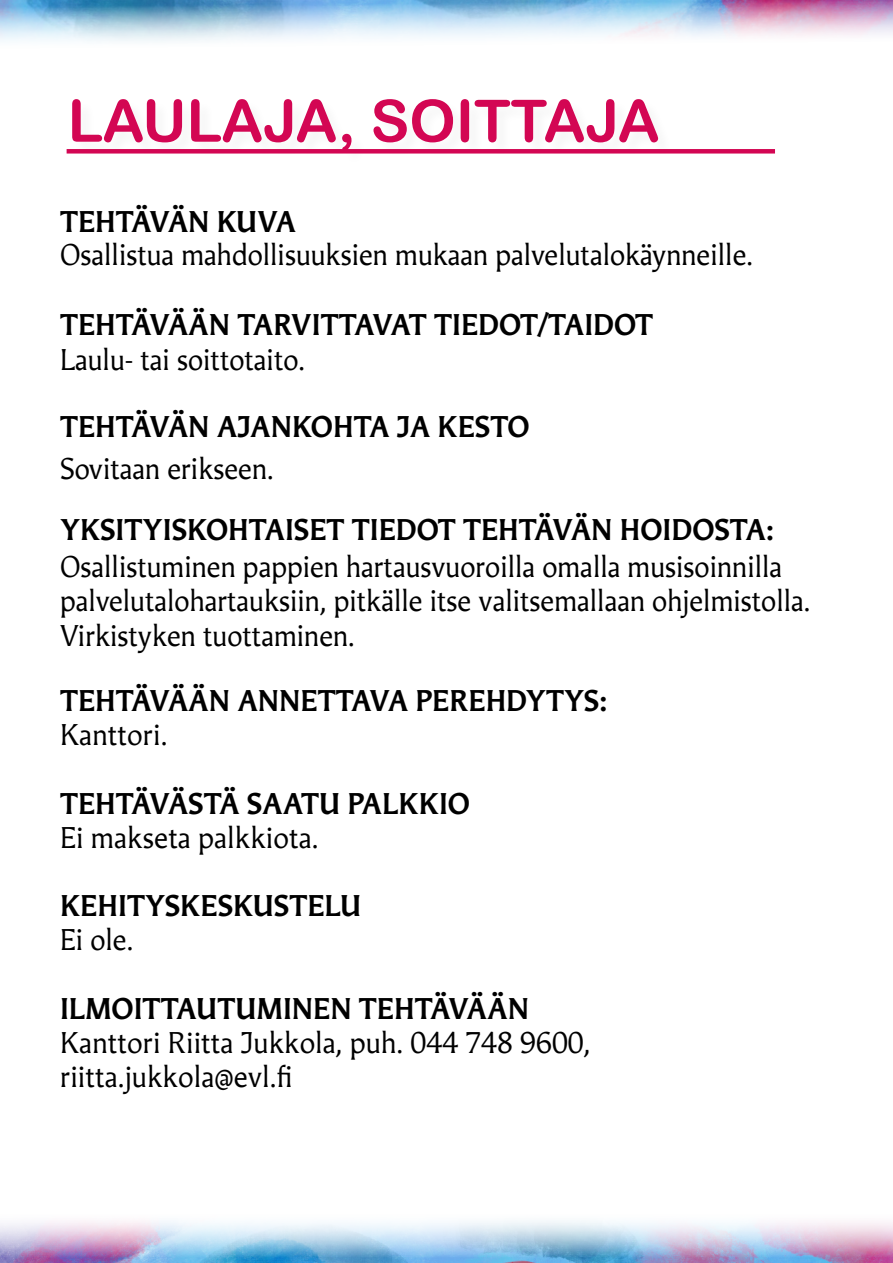
<style>
.page{position:relative;width:893px;height:1263px;background:#fff}
.page>*{position:absolute;margin:0;border:0;box-sizing:border-box;transform-origin:0 0}
.t1{font:58.5px "Arial Rounded MT Bold";color:#d30653}
.t2{font:28.5px/34.2px "Martti";color:#000}
.t3{font:700 28.5px/41.7px "Martti Teksti";color:#000}
.t4{font:28.5px/34.2px "Martti Teksti";color:#000}
.s1{font-family:"Martti";font-weight:400}
.s2{font-weight:400}
.s3{font-weight:700}
</style>
<div class="page">
<img style="left:0;top:1221px;width:893px;height:42px">
<img style="left:0;top:0;width:893px;height:42px">
<div style="left:67px;top:149px;width:708px;height:5px;background:#d30653"></div>
<p class="t1" style="left:68px;top:86px;width:593px">LAULAJA, SOITTAJA</p>
<p class="t3" style="left:60px;top:200px;width:238px">TEHTÄVÄN KUVA</p>
<p class="t2" style="left:60px;top:237px;width:694px">Osallistua mahdollisuuksien mukaan palvelutalokäynneille.</p>
<p class="t3" style="left:60px;top:303px;width:595px">TEHTÄVÄÄN TARVITTAVAT TIEDOT/TAIDOT</p>
<p class="t2" style="left:60px;top:343px;width:247px">Laulu- tai soittotaito.</p>
<p class="t3" style="left:60px;top:405px;width:471px">TEHTÄVÄN AJANKOHTA JA KESTO<br><span class="s1">Sovitaan erikseen.</span></p>
<p class="t3" style="left:60px;top:508px;width:715px">YKSITYISKOHTAISET TIEDOT TEHTÄVÄN HOIDOSTA:</p>
<p class="t2" style="left:60px;top:550px;width:724px">Osallistuminen pappien hartausvuoroilla omalla musisoinnilla</p>
<p class="t2" style="left:60px;top:584px;width:752px">palvelutalohartauksiin, pitkälle itse valitsemallaan ohjelmistolla.<br>Virkistyken tuottaminen.</p>
<p class="t3" style="left:60px;top:683px;width:549px;line-height:34.2px">TEHTÄVÄÄN ANNETTAVA PEREHDYTYS:<br><span class="s2">Kanttori.</span></p>
<p class="t3" style="left:60px;top:782px;width:412px">TEHTÄVÄSTÄ SAATU PALKKIO</p>
<p class="t4" style="left:60px;top:820px;width:260px">Ei makseta palkkiota.</p>
<p class="t3" style="left:60px;top:884px;width:303px">KEHITYSKESKUSTELU</p>
<p class="t2" style="left:60px;top:923px;width:75px">Ei ole.</p>
<p class="t4" style="left:60px;top:991px;width:532px"><span class="s3">ILMOITTAUTUMINEN TEHTÄVÄÄN<br></span>Kanttori Riitta Jukkola, puh. 044 748 9600,</p>
<p class="t4" style="left:60px;top:1060px;width:234px">riitta.jukkola@evl.fi</p>
</div>
